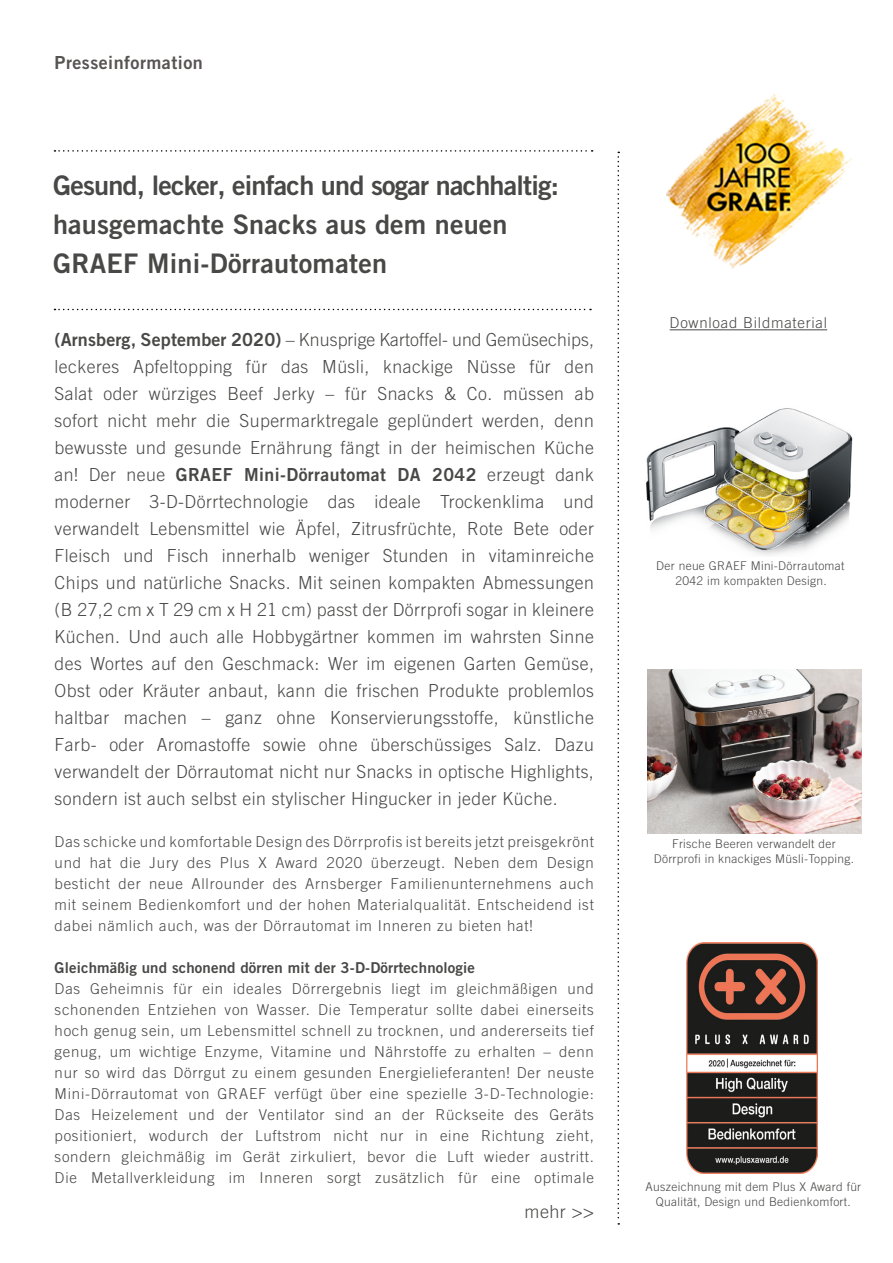
<style>
.page{position:relative;width:893px;height:1263px;background:#fff}
.page>*{position:absolute;margin:0;border:0;box-sizing:border-box;transform-origin:0 0}
.Überschrift_PM{font:27px/39px "Trade Gothic LT Bold Two";letter-spacing:.005em;color:#484847}
.Teaser_PM{font:300 18px/27px "Trade Gothic LT";letter-spacing:.025em;color:#484847;text-align:justify}
.Presseinformation_Üb{font:18px "Trade Gothic LT Bold Two";letter-spacing:.025em;color:#585353}
.Fließtext_PM{font:300 15px/21px "Trade Gothic LT";letter-spacing:.05em;color:#484847;text-align:justify}
.Überschrift_Fließtex{font:15px "Trade Gothic LT Bold Two";letter-spacing:.01em;color:#484847}
.Bildunterschrift{font:300 12px/15px "Trade Gothic LT";letter-spacing:.025em;color:#484847;text-align:center}
.s1{font-family:"Trade Gothic LT Bold Two";font-weight:400}
</style>
<div class="page">
<img style="left:666px;top:94px;width:186px;height:175px">
<svg style="left:54px;top:150px;width:539px;height:2px"></svg>
<svg style="left:54px;top:309px;width:537px;height:1px"></svg>
<svg style="left:617px;top:152px;width:2px;height:1072px"></svg>
<hr style="left:670px;top:329px;width:157px;height:1px;background:#484847">
<img style="left:647px;top:670px;width:215px;height:164px">
<img style="left:646px;top:408px;width:207px;height:147px">
<img style="left:687px;top:942px;width:130px;height:232px">
<p class="Presseinformation_Üb" style="left:55px;top:52px;width:150px">Presseinformation</p>
<p class="Überschrift_PM" style="left:53px;top:165px;width:507px">Gesund, lecker, einfach und sogar nachhaltig: hausgemachte Snacks aus dem neuen<br>GRAEF Mini-Dörrautomaten</p>
<p class="Teaser_PM" style="left:55px;top:326px;width:541px"><span class="s1">(Arnsberg, September 2020)</span> – Knusprige Kartoffel- und Gemüsechips, leckeres Apfeltopping für das Müsli, knackige Nüsse für den Salat oder würziges Beef Jerky – für Snacks &amp; Co. müssen ab sofort nicht mehr die Supermarktregale geplündert werden, denn bewusste und gesunde Ernährung fängt in der heimischen Küche an! Der neue <span class="s1">GRAEF Mini-Dörrautomat DA 2042</span> erzeugt dank moderner 3-D-Dörrtechnologie das ideale Trockenklima und verwandelt Lebensmittel wie Äpfel, Zitrusfrüchte, Rote Bete oder Fleisch und Fisch innerhalb weniger Stunden in vitaminreiche Chips und natürliche Snacks. Mit seinen kompakten Abmessungen (B 27,2 cm x T 29 cm x H 21 cm) passt der Dörrprofi sogar in kleinere Küchen. Und auch alle Hobbygärtner kommen im wahrsten Sinne des Wortes auf den Geschmack: Wer im eigenen Garten Gemüse, Obst oder Kräuter anbaut, kann die frischen Produkte problemlos haltbar machen – ganz ohne Konservierungsstoffe, künstliche Farb- oder Aromastoffe sowie ohne überschüssiges Salz. Dazu verwandelt der Dörrautomat nicht nur Snacks in optische Highlights, sondern ist auch selbst ein stylischer Hingucker in jeder Küche.</p>
<p class="Fließtext_PM" style="left:55px;top:831px;width:541px">Das schicke und komfortable Design des Dörrprofis ist bereits jetzt preisgekrönt und hat die Jury des Plus X Award 2020 überzeugt. Neben dem Design besticht der neue Allrounder des Arnsberger Familienunternehmens auch mit seinem Bedienkomfort und der hohen Materialqualität. Entscheidend ist dabei nämlich auch, was der Dörrautomat im Inneren zu bieten hat!</p>
<p class="Überschrift_Fließtex" style="left:55px;top:958px;width:422px">Gleichmäßig und schonend dörren mit der 3-D-Dörrtechnologie</p>
<p class="Fließtext_PM" style="left:55px;top:978px;width:541px">Das Geheimnis für ein ideales Dörrergebnis liegt im gleichmäßigen und schonenden Entziehen von Wasser. Die Temperatur sollte dabei einerseits hoch genug sein, um Lebensmittel schnell zu trocknen, und andererseits tief genug, um wichtige Enzyme, Vitamine und Nährstoffe zu erhalten – denn nur so wird das Dörrgut zu einem gesunden Energielieferanten! Der neuste Mini-Dörrautomat von GRAEF verfügt über eine spezielle 3-D-Technologie:<br>Das Heizelement und der Ventilator sind an der Rückseite des Geräts positioniert, wodurch der Luftstrom nicht nur in eine Richtung zieht, sondern gleichmäßig im Gerät zirkuliert, bevor die Luft wieder austritt.<br>Die Metallverkleidung im Inneren sorgt zusätzlich für eine optimale</p>
<p class="Teaser_PM" style="left:525px;top:1198px;width:71px">mehr &gt;&gt;</p>
<p class="Fließtext_PM" style="left:670px;top:312px;width:159px">Download Bildmaterial</p>
<p class="Bildunterschrift" style="left:656px;top:558px;width:190px">Der neue GRAEF Mini-Dörrautomat<br>2042 im kompakten Design.</p>
<p class="Bildunterschrift" style="left:654px;top:836px;width:202px">Frische Beeren verwandelt der<br>Dörrprofi in knackiges Müsli-Topping.</p>
<p class="Bildunterschrift" style="left:646px;top:1179px;width:217px">Auszeichnung mit dem Plus X Award für<br>Qualität, Design und Bedienkomfort.</p>
</div>
